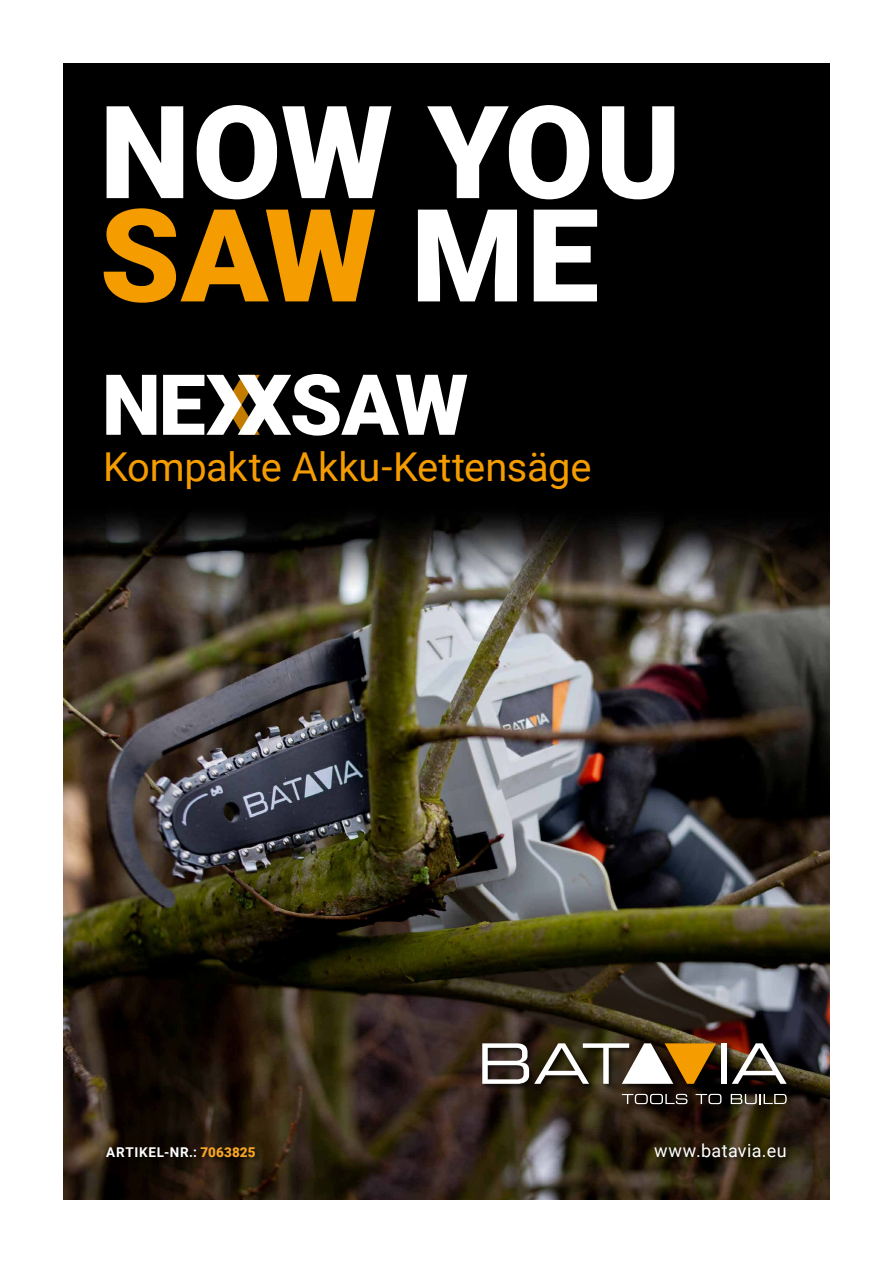
<style>
.page{position:relative;width:893px;height:1263px;background:#fff}
.page>*{position:absolute;margin:0;border:0;box-sizing:border-box;transform-origin:0 0}
.t1{font:900 129.15px/103.4px "Roboto";color:#fff}
.t2{font:900 84.45px "Roboto";color:#fff}
.t3{font:39.9px "Roboto";letter-spacing:-.005em;color:#f59c00}
.t4{font:18px "Roboto";letter-spacing:.02em;color:#fff}
.t5{font:700 13.5px "Roboto";letter-spacing:.055em;color:#fff}
.s1{color:#f59c00}
.s2{font-weight:900;color:#f7a623}
</style>
<div class="page">
<img style="left:64px;top:64px;width:765px;height:1135px">
<div style="left:105px;top:1146px;width:157px;height:18px;background:#000;opacity:.75"></div>
<div style="left:481px;top:1042px;width:313px;height:69px;background:#000;opacity:.75"></div>
<svg style="left:622px;top:1094px;width:65px;height:10px"></svg>
<svg style="left:696px;top:1094px;width:25px;height:10px"></svg>
<svg style="left:731px;top:1094px;width:56px;height:10px"></svg>
<div style="left:721px;top:1043px;width:6px;height:41px;background:#fff"></div>
<svg style="left:732px;top:1043px;width:55px;height:41px"></svg>
<svg style="left:482px;top:1043px;width:234px;height:41px"></svg>
<div style="left:654px;top:1141px;width:139px;height:23px;background:#000;opacity:.75"></div>
<svg style="left:106px;top:375px;width:50px;height:60px"></svg>
<svg style="left:163px;top:375px;width:128px;height:60px"></svg>
<h1 class="t1" style="left:100px;top:96px;width:583px">NOW YOU<br><span class="s1">SAW</span> ME</h1>
<h2 class="t2" style="left:290px;top:346px;width:180px">SAW</h2>
<p class="t3" style="left:103px;top:438px;width:490px">Kompakte Akku-Kettensäge</p>
<p class="t5" style="left:106px;top:1142px;width:151px">ARTIKEL-NR.: <span class="s2">7063825</span></p>
<p class="t4" style="left:654px;top:1140px;width:134px">www.batavia.eu</p>
</div>
